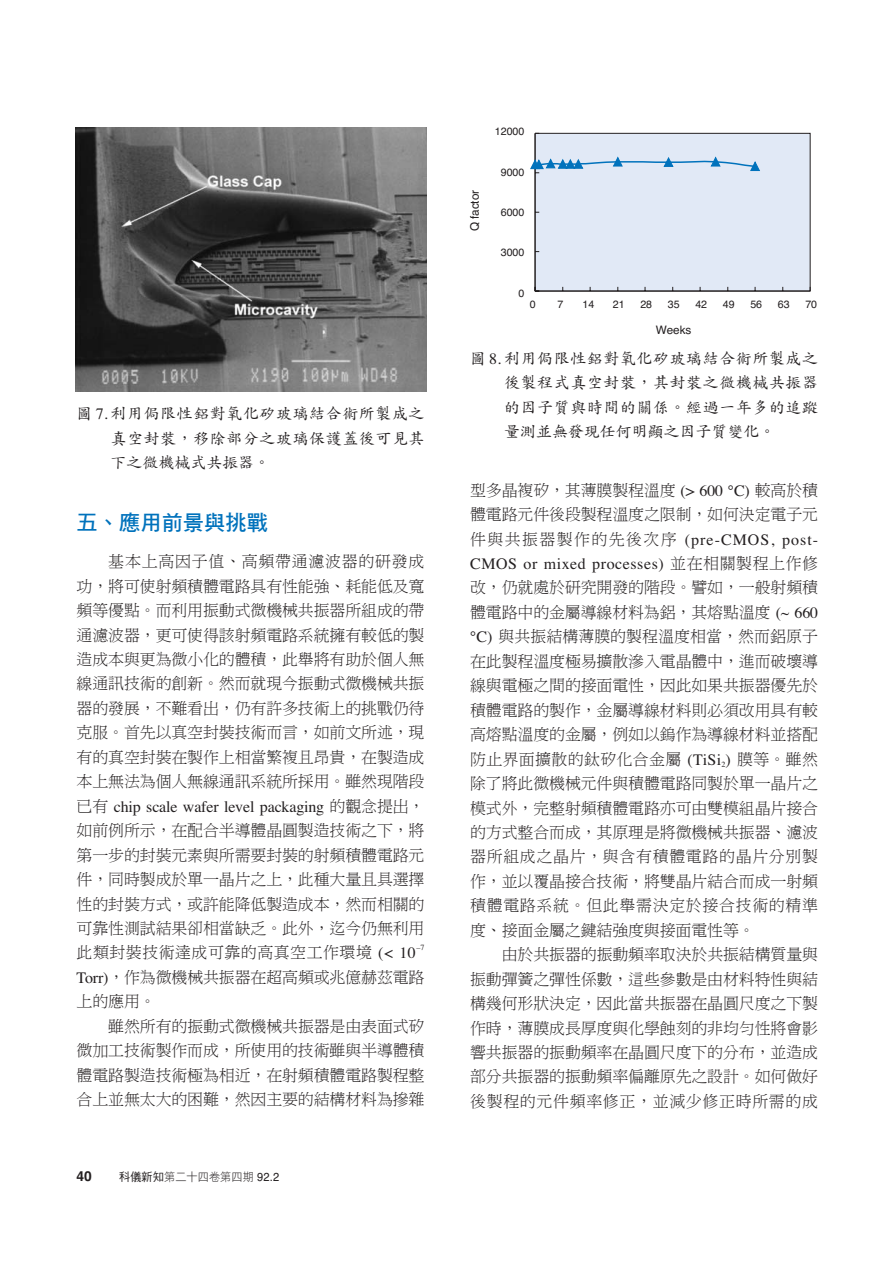
<style>
.page{position:relative;width:893px;height:1263px;background:#fff}
.page>*{position:absolute;margin:0;border:0;box-sizing:border-box;transform-origin:0 0}
.t1{font:21.3px "DF Hei Bd HK BF";color:#0072bc}
.t2{font:15.9px/24.5px "DF Ming Lt HK BF";letter-spacing:-.01em;color:#231f20;text-align:justify}
.t3{font:15.9px/24.5px "DF Kai Shu Md HK BF";letter-spacing:.04em;color:#231f20;text-align:justify}
.t4{font:15.9px/24.5px "Times";letter-spacing:.035em;color:#231f20}
.t5{font:15.9px "Times";letter-spacing:-.01em;color:#231f20}
.t6{font:700 13.8px "Helvetica";color:#231f20}
.t7{font:11.7px "DF Li Hei Lt HK BF";letter-spacing:.01em;color:#231f20;scale:.95 1}
.t8{font:11.7px "Helvetica";color:#231f20}
.t9{font:10.65px "Helvetica";color:#231f20}
.t10{font:7.95px "Times";color:#231f20}
.s1{font-family:"Times"}
.s2{font-family:"DF Ming Lt HK BF"}
.s3{font-family:"DF Hei Md HK BF"}
.s4{font-family:"Helvetica"}
</style>
<div class="page">
<img style="left:75px;top:128px;width:351px;height:263px">
<div style="left:535px;top:133px;width:275px;height:158px;background:#e1e9f6;border:1px solid #231f20"></div>
<hr style="left:535px;top:133px;width:1px;height:158px;background:#231f20">
<hr style="left:535px;top:291px;width:275px;height:1px;background:#231f20">
<svg style="left:530px;top:156px;width:230px;height:18px"></svg>
<p class="t3" style="left:111px;top:401px;width:315px;text-indent:-34px">圖 <span class="s1">7.</span> 利用侷限性鋁對氧化矽玻璃結合術所製成之真空封裝，移除部分之玻璃保護蓋後可見其下之微機械式共振器。</p>
<h1 class="t1" style="left:77px;top:512px;width:193px">五、應用前景與挑戰</h1>
<p class="t2" style="left:77px;top:550px;width:349px;text-indent:32px">基本上高因子值、高頻帶通濾波器的研發成功，將可使射頻積體電路具有性能強、耗能低及寬頻等優點。而利用振動式微機械共振器所組成的帶通濾波器，更可使得該射頻電路系統擁有較低的製造成本與更為微小化的體積，此舉將有助於個人無線通訊技術的創新。然而就現今振動式微機械共振器的發展，不難看出，仍有許多技術上的挑戰仍待克服。首先以真空封裝技術而言，如前文所述，現有的真空封裝在製作上相當繁複且昂貴，在製造成本上無法為個人無線通訊系統所採用。雖然現階段</p>
<p class="t5" style="left:77px;top:801px;width:349px"><span class="s2">已有</span> chip scale wafer level packaging <span class="s2">的觀念提出，</span></p>
<p class="t2" style="left:77px;top:819px;width:349px">如前例所示，在配合半導體晶圓製造技術之下，將第一步的封裝元素與所需要封裝的射頻積體電路元件，同時製成於單一晶片之上，此種大量且具選擇性的封裝方式，或許能降低製造成本，然而相關的可靠性測試結果卻相當缺乏。此外，迄今仍無利用此類封裝技術達成可靠的高真空工作環境 <span class="s1">(&lt; 10</span></p>
<p class="t10" style="left:416px;top:944px;width:10px">–7</p>
<p class="t2" style="left:77px;top:966px;width:349px"><span class="s1">Torr)</span>，作為微機械共振器在超高頻或兆億赫茲電路上的應用。</p>
<p class="t2" style="left:77px;top:1015px;width:349px;text-indent:32px">雖然所有的振動式微機械共振器是由表面式矽微加工技術製作而成，所使用的技術雖與半導體積體電路製造技術極為相近，在射頻積體電路製程整合上並無太大的困難，然因主要的結構材料為摻雜</p>
<p class="t6" style="left:77px;top:1171px;width:17px">40</p>
<p class="t7" style="left:119px;top:1171px;width:170px"><span class="s3">科儀新知</span>第二十四卷第四期 <span class="s4">92.2</span></p>
<p class="t8" style="left:470px;top:231px;width:43px;rotate:-90deg">Q factor</p>
<p class="t9" style="left:495px;top:128px;width:31px">12000</p>
<p class="t9" style="left:501px;top:168px;width:25px">9000</p>
<p class="t9" style="left:501px;top:208px;width:25px">6000</p>
<p class="t9" style="left:501px;top:249px;width:25px">3000</p>
<p class="t9" style="left:518px;top:289px;width:7px">0</p>
<p class="t9" style="left:530px;top:301px;width:7px">0</p>
<p class="t9" style="left:557px;top:301px;width:7px">7</p>
<p class="t9" style="left:582px;top:301px;width:13px">14</p>
<p class="t9" style="left:613px;top:301px;width:13px">21</p>
<p class="t9" style="left:640px;top:301px;width:13px">28</p>
<p class="t9" style="left:668px;top:301px;width:13px">35</p>
<p class="t9" style="left:695px;top:301px;width:13px">42</p>
<p class="t9" style="left:722px;top:301px;width:13px">49</p>
<p class="t9" style="left:750px;top:301px;width:13px">56</p>
<p class="t9" style="left:777px;top:301px;width:13px">63</p>
<p class="t9" style="left:805px;top:301px;width:13px">70</p>
<p class="t8" style="left:656px;top:325px;width:37px">Weeks</p>
<p class="t3" style="left:504px;top:346px;width:315px;text-indent:-34px">圖 <span class="s1">8.</span> 利用侷限性鋁對氧化矽玻璃結合術所製成之後製程式真空封裝，其封裝之微機械共振器的因子質與時間的關係。經過一年多的追蹤量測並無發現任何明顯之因子質變化。</p>
<p class="t2" style="left:470px;top:478px;width:349px">型多晶複矽，其薄膜製程溫度 <span class="s1">(&gt; 600 °C)</span> 較高於積體電路元件後段製程溫度之限制，如何決定電子元</p>
<p class="t4" style="left:470px;top:529px;width:349px"><span class="s2">件與共振器製作的先後次序</span> (pre-CMOS, post-<br>CMOS or mixed processes) <span class="s2">並在相關製程上作修</span></p>
<p class="t2" style="left:470px;top:576px;width:349px">改，仍就處於研究開發的階段。譬如，一般射頻積體電路中的金屬導線材料為鋁，其熔點溫度 <span class="s1">(~ 660 °C)</span> 與共振結構薄膜的製程溫度相當，然而鋁原子在此製程溫度極易擴散滲入電晶體中，進而破壞導線與電極之間的接面電性，因此如果共振器優先於積體電路的製作，金屬導線材料則必須改用具有較高熔點溫度的金屬，例如以鎢作為導線材料並搭配防止界面擴散的鈦矽化合金屬 <span class="s1">(TiSi</span><sub>2</sub><span class="s1">)</span> 膜等。雖然除了將此微機械元件與積體電路同製於單一晶片之模式外，完整射頻積體電路亦可由雙模組晶片接合的方式整合而成，其原理是將微機械共振器、濾波器所組成之晶片，與含有積體電路的晶片分別製作，並以覆晶接合技術，將雙晶片結合而成一射頻積體電路系統。但此舉需決定於接合技術的精準度、接面金屬之鍵結強度與接面電性等。</p>
<p class="t2" style="left:470px;top:943px;width:349px;text-indent:32px">由於共振器的振動頻率取決於共振結構質量與振動彈簧之彈性係數，這些參數是由材料特性與結構幾何形狀決定，因此當共振器在晶圓尺度之下製作時，薄膜成長厚度與化學蝕刻的非均勻性將會影響共振器的振動頻率在晶圓尺度下的分布，並造成部分共振器的振動頻率偏離原先之設計。如何做好後製程的元件頻率修正，並減少修正時所需的成</p>
</div>
